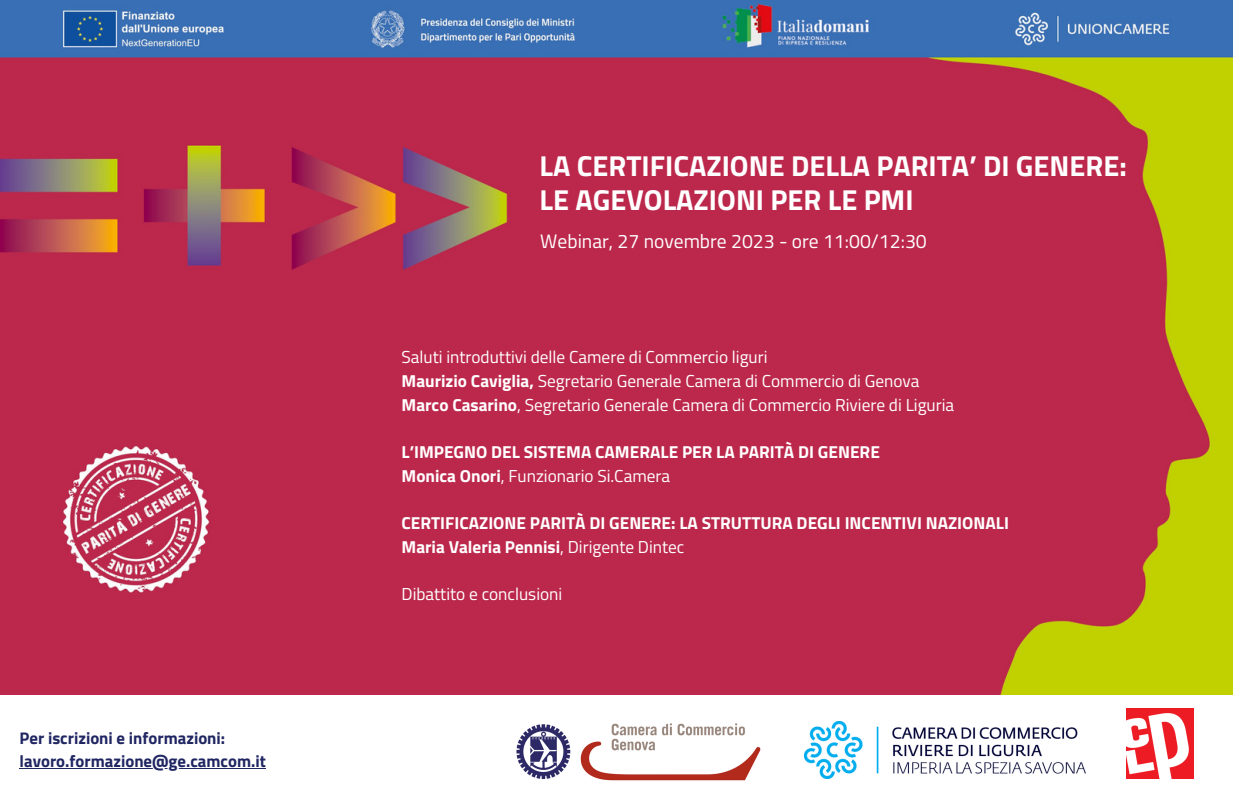
<style>
.page{position:relative;width:1233px;height:805px;background:#fff}
.page>*{position:absolute;margin:0;border:0;box-sizing:border-box;transform-origin:0 0}
.t1{font:700 28.8px "Titillium Web";color:#fff}
.t2{font:19.5px "Titillium Web";color:#fff}
.t3{font:17.25px "Titillium Web";color:#fff}
.t4{font:700 17.25px "Titillium Web";color:#fff}
.t5{font:700 16.8px "Titillium Web";color:#202662}
.s1{font-weight:700}
.s2{font-weight:400}
</style>
<div class="page">
<img style="left:0;top:0;width:1233px;height:694px">
<img style="left:516px;top:723px;width:245px;height:58px">
<img style="left:805px;top:721px;width:280px;height:57px">
<img style="left:1127px;top:708px;width:66px;height:70px">
<hr style="left:20px;top:768px;width:246px;height:1px;background:#202662">
<p class="t5" style="left:20px;top:724px;width:207px">Per iscrizioni e informazioni:</p>
<p class="t5" style="left:20px;top:748px;width:248px">lavoro.formazione@ge.camcom.it</p>
<p class="t1" style="left:540px;top:143px;width:589px">LA CERTIFICAZIONE DELLA PARITA’ DI GENERE:</p>
<p class="t1" style="left:540px;top:177px;width:376px">LE AGEVOLAZIONI PER LE PMI</p>
<p class="t2" style="left:540px;top:226px;width:388px">Webinar, 27 novembre 2023 - ore 11:00/12:30</p>
<p class="t3" style="left:402px;top:344px;width:367px">Saluti introduttivi delle Camere di Commercio liguri</p>
<p class="t3" style="left:402px;top:367px;width:520px"><span class="s1">Maurizio Caviglia,</span> Segretario Generale Camera di Commercio di Genova</p>
<p class="t3" style="left:402px;top:391px;width:554px"><span class="s1">Marco Casarino</span>, Segretario Generale Camera di Commercio Riviere di Liguria</p>
<p class="t4" style="left:402px;top:438px;width:480px">L’IMPEGNO DEL SISTEMA CAMERALE PER LA PARITÀ DI GENERE</p>
<p class="t3" style="left:402px;top:462px;width:270px"><span class="s1">Monica Onori</span>, Funzionario Si.Camera</p>
<p class="t4" style="left:402px;top:509px;width:609px">CERTIFICAZIONE PARITÀ DI GENERE: LA STRUTTURA DEGLI INCENTIVI NAZIONALI</p>
<p class="t4" style="left:402px;top:533px;width:284px">Maria Valeria Pennisi<span class="s2">, Dirigente Dintec</span></p>
<p class="t3" style="left:402px;top:580px;width:162px">Dibattito e conclusioni</p>
</div>
